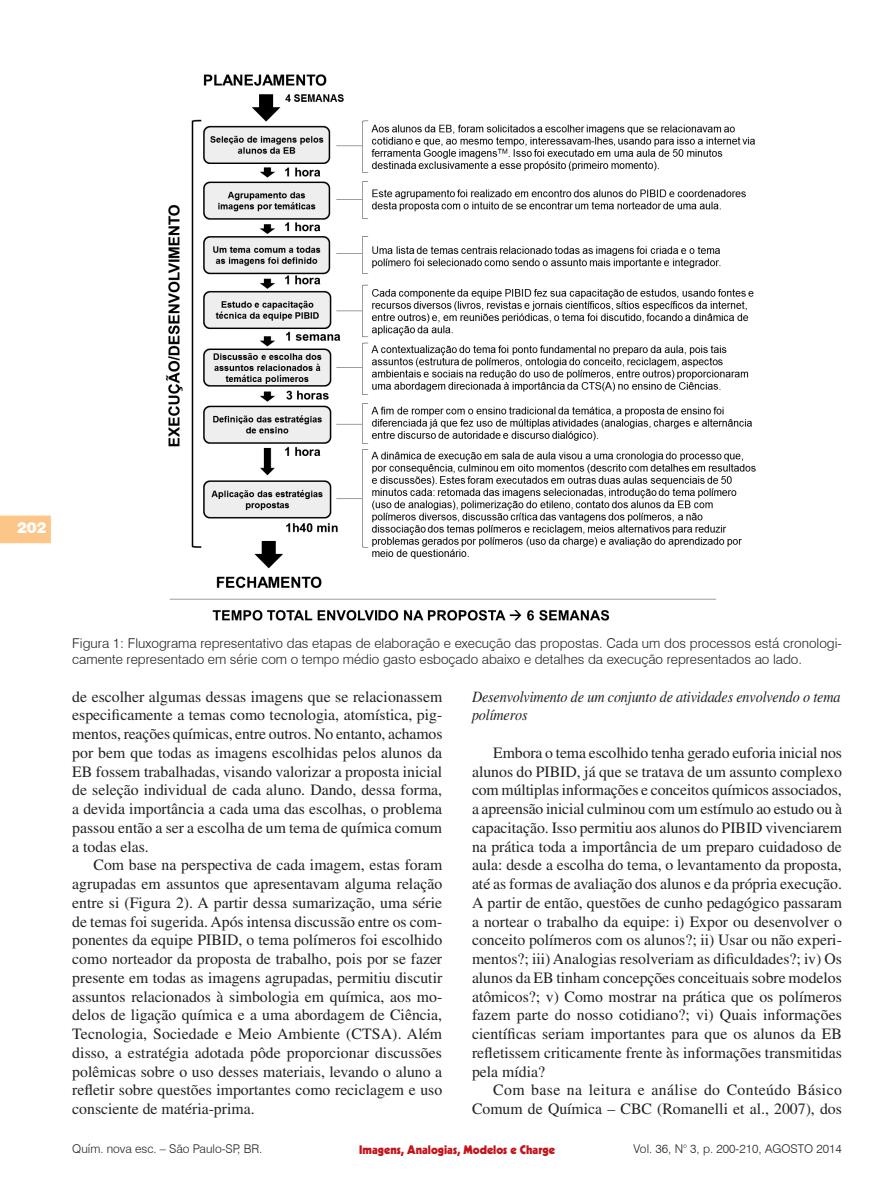
<style>
.page{position:relative;width:893px;height:1191px;background:#fff}
.page>*{position:absolute;margin:0;border:0;box-sizing:border-box;transform-origin:0 0}
.t1{font:15.75px/18.8px "Times";color:#231f20;text-align:justify}
.t2{font:15.75px/18.8px "Times";letter-spacing:.025em;color:#231f20;text-align:right}
.Sub_sub_seção{font:italic 15.75px/18.8px "Times";letter-spacing:-.01em;color:#231f20;scale:.9 1}
.t3{font:900 15px "Swiss 721 BT";color:#fff}
.Figura{font:300 13.5px/16.2px "Swiss 721 BT";color:#231f20}
.t4{font:300 12px "Swiss 721 BT";color:#231f20}
.t5{font:900 12px "Kabel";color:#c4121a}
</style>
<div class="page">
<svg style="left:0;top:515px;width:51px;height:28px"></svg>
<img style="left:165px;top:74px;width:591px;height:547px">
<p class="t3" style="left:17px;top:518px;width:31px">202</p>
<p class="Figura" style="left:72px;top:635px;width:771px">Figura 1: Fluxograma representativo das etapas de elaboração e execução das propostas. Cada um dos processos está cronologi&shy;camente representado em série com o tempo médio gasto esboçado abaixo e detalhes da execução representados ao lado.</p>
<p class="t1" style="left:72px;top:687px;width:372px">de escolher algumas dessas imagens que se relacionassem especificamente a temas como tecnologia, atomística, pig&shy;mentos, reações químicas, entre outros. No entanto, achamos por bem que todas as imagens escolhidas pelos alunos da EB fossem trabalhadas, visando valorizar a proposta inicial de seleção individual de cada aluno. Dando, dessa forma, a devida importância a cada uma das escolhas, o problema passou então a ser a escolha de um tema de química comum a todas elas.</p>
<p class="t1" style="left:72px;top:855px;width:371px;text-indent:21px">Com base na perspectiva de cada imagem, estas foram agrupadas em assuntos que apresentavam alguma relação entre si (Figura 2). A partir dessa sumarização, uma série de temas foi sugerida. Após intensa discussão entre os com&shy;ponentes da equipe PIBID, o tema polímeros foi escolhido como norteador da proposta de trabalho, pois por se fazer presente em todas as imagens agrupadas, permitiu discutir assuntos relacionados à simbologia em química, aos mo&shy;delos de ligação química e a uma abordagem de Ciência, Tecnologia, Sociedade e Meio Ambiente (CTSA). Além disso, a estratégia adotada pôde proporcionar discussões polêmicas sobre o uso desses materiais, levando o aluno a refletir sobre questões importantes como reciclagem e uso consciente de matéria-prima.</p>
<p class="Sub_sub_seção" style="left:472px;top:687px;width:411px">Desenvolvimento de um conjunto de atividades envolvendo o tema polímeros</p>
<p class="t1" style="left:472px;top:743px;width:372px;text-indent:21px">Embora o tema escolhido tenha gerado euforia inicial nos alunos do PIBID, já que se tratava de um assunto complexo com múltiplas informações e conceitos químicos associados, a apreensão inicial culminou com um estímulo ao estudo ou à capacitação. Isso permitiu aos alunos do PIBID vivenciarem na prática toda a importância de um preparo cuidadoso de aula: desde a escolha do tema, o levantamento da proposta, até as formas de avaliação dos alunos e da própria execução.<br>A partir de então, questões de cunho pedagógico passaram a nortear o trabalho da equipe: i) Expor ou desenvolver o conceito polímeros com os alunos?; ii) Usar ou não experi&shy;mentos?; iii) Analogias resolveriam as dificuldades?; iv) Os alunos da EB tinham concepções conceituais sobre modelos atômicos?; v) Como mostrar na prática que os polímeros fazem parte do nosso cotidiano?; vi) Quais informações científicas seriam importantes para que os alunos da EB refletissem criticamente frente às informações transmitidas pela mídia?</p>
<p class="t2" style="left:472px;top:1080px;width:371px">Com base na leitura e análise do Conteúdo Básico<br>Comum de Química – CBC (Romanelli et al., 2007), dos</p>
<p class="t4" style="left:72px;top:1141px;width:192px">Quím. nova esc. – São Paulo-SP, BR.</p>
<p class="t4" style="left:634px;top:1141px;width:210px">Vol. 36, N° 3, p. 200-210, AGOSTO 2014</p>
<p class="t5" style="left:359px;top:1141px;width:197px">Imagens, Analogias, Modelos e Charge</p>
</div>
